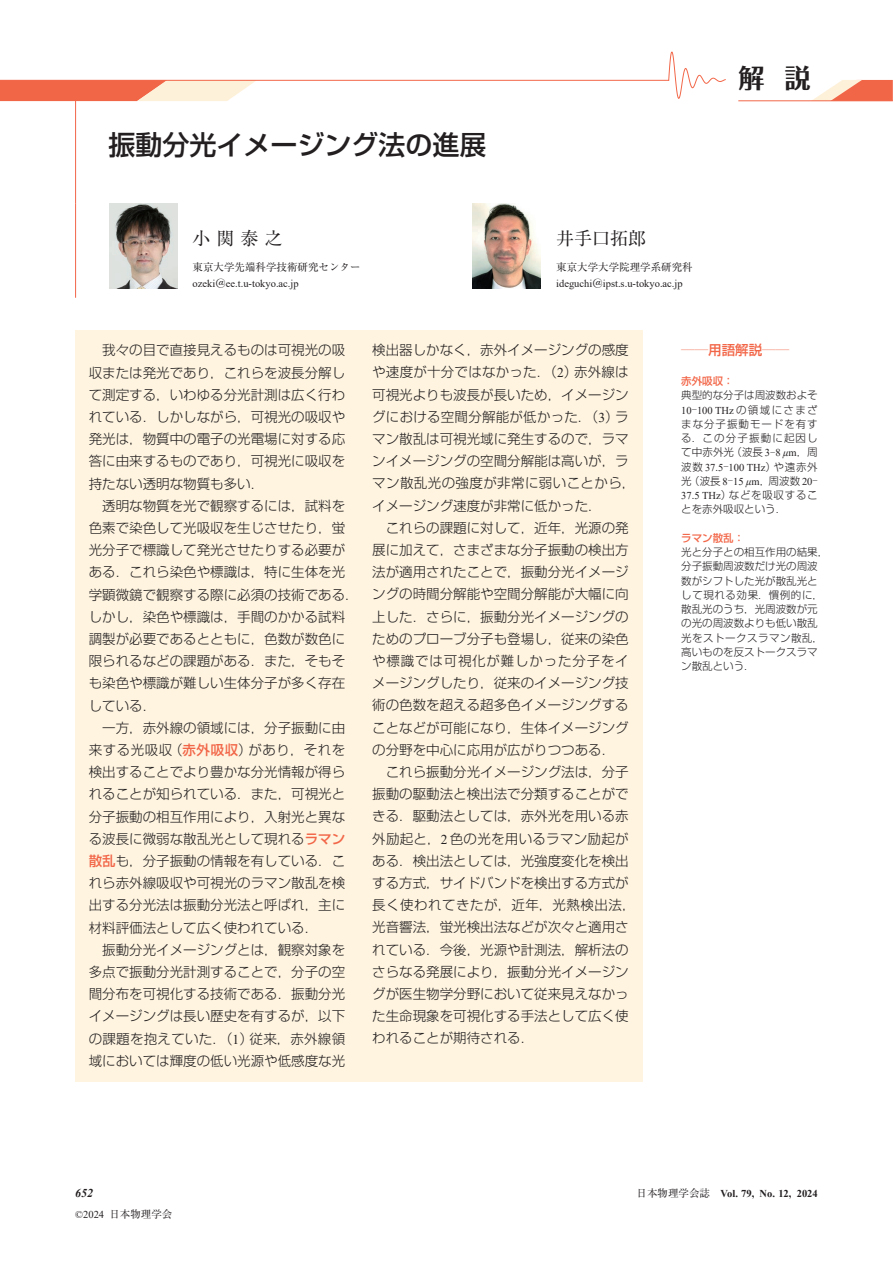
<style>
.page{position:relative;width:893px;height:1263px;background:#fff}
.page>*{position:absolute;margin:0;border:0;box-sizing:border-box;transform-origin:0 0}
.t1{font:500 27px "Shin Go Pr 6";color:#231f20}
.t2{font:700 26.25px "Folk Pro";color:#231f20}
.t3{font:18px "Ryumin Pr 6";color:#231f20}
.t4{font:300 13.5px/22.2px "Shin Go Pr 6";color:#231f20;text-align:justify}
.t5{font:300 13.5px "Koz Min Pro";color:#f26648}
.t6{font:italic 700 12px "Times New Roman";color:#231f20}
.t7{font:300 10.5px/14.2px "Shin Go Pr 6";color:#231f20;text-align:justify}
.t8{font:10.5px "Times New Roman";color:#231f20}
.t9{font:10.5px "Ryumin Pr 6";color:#231f20}
.t10{font:700 10.5px "Times New Roman";color:#231f20}
.t11{font:500 10.5px "Shin Go Pr 6";color:#f26648}
.s1{font-family:"Ryumin Pr 6"}
.s2{font-weight:500;color:#f26648}
.s3{font-family:"Times New Roman";font-weight:400}
.s4{font-family:"Shin Go Pr 6";font-weight:500}
.s5{font-family:"Koz Min Pro";font-weight:300}
.s6{font-family:"Shin Go Pr 6";font-weight:300}
.s7{font-family:"Koz Min Pro"}
.s8{font-family:"Times New Roman";font-weight:400;font-style:italic}
.s9{font-family:"Ryumin Pr 6";font-weight:400}
.s10{font-family:"Times New Roman"}
</style>
<div class="page">
<div style="left:75px;top:330px;width:567px;height:751px;background:#fef4e0"></div>
<hr style="left:75px;top:97px;width:1px;height:106px;background:#f26648">
<hr style="left:75px;top:203px;width:1px;height:95px;background:#f26648">
<img style="left:109px;top:204px;width:68px;height:85px">
<img style="left:473px;top:204px;width:68px;height:85px">
<svg style="left:813px;top:80px;width:80px;height:20px"></svg>
<hr style="left:738px;top:100px;width:155px;height:1px;background:#f26648">
<svg style="left:0;top:81px;width:255px;height:20px;background:#f69f84"></svg>
<hr style="left:0;top:80px;width:669px;height:1px;background:#f26648">
<svg style="left:668px;top:52px;width:58px;height:47px"></svg>
<h1 class="t1" style="left:109px;top:123px;width:380px">振動分光イメージング法の進展</h1>
<h3 class="t3" style="left:193px;top:224px;width:91px">小関泰之</h3>
<p class="t9" style="left:193px;top:259px;width:169px">東京大学先端科学技術研究センター</p>
<p class="t8" style="left:193px;top:277px;width:108px">ozeki<span class="s1">＠</span>ee.t.u-tokyo.ac.jp</p>
<h2 class="t2" style="left:738px;top:55px;width:74px">解 説</h2>
<h3 class="t3" style="left:556px;top:224px;width:91px">井手口拓郎</h3>
<p class="t9" style="left:556px;top:259px;width:138px">東京大学大学院理学系研究科</p>
<p class="t8" style="left:556px;top:277px;width:128px">ideguchi<span class="s1">＠</span>ipst.s.u-tokyo.ac.jp</p>
<p class="t4" style="left:89px;top:338px;width:258px;text-indent:14px">我々の目で直接見えるものは可視光の吸収または発光であり，これらを波長分解して測定する，いわゆる分光計測は広く行われている．しかしながら，可視光の吸収や発光は，物質中の電子の光電場に対する応答に由来するものであり，可視光に吸収を持たない透明な物質も多い．</p>
<p class="t4" style="left:89px;top:493px;width:271px;text-align:left;text-indent:14px">透明な物質を光で観察するには，試料を色素で染色して光吸収を生じさせたり，蛍光分子で標識して発光させたりする必要がある．これら染色や標識は，特に生体を光学顕微鏡で観察する際に必須の技術である．しかし，染色や標識は，手間のかかる試料調製が必要であるとともに，色数が数色に限られるなどの課題がある．また，そもそも染色や標識が難しい生体分子が多く存在している．</p>
<p class="t4" style="left:89px;top:715px;width:258px;text-indent:14px">一方，赤外線の領域には，分子振動に由来する光吸収（<span class="s2">赤外吸収</span>）があり，それを検出することでより豊かな分光情報が得られることが知られている．また，可視光と分子振動の相互作用により，入射光と異なる波長に微弱な散乱光として現れる<span class="s2">ラマン散乱</span>も，分子振動の情報を有している．これら赤外線吸収や可視光のラマン散乱を検出する分光法は振動分光法と呼ばれ，主に材料評価法として広く使われている．</p>
<p class="t4" style="left:89px;top:937px;width:258px;text-indent:14px">振動分光イメージングとは，観察対象を多点で振動分光計測することで，分子の空間分布を可視化する技術である．振動分光イメージングは長い歴史を有するが，以下の課題を抱えていた．（<span class="s3">1</span>）従来，赤外線領域においては輝度の低い光源や低感度な光</p>
<p class="t4" style="left:372px;top:338px;width:265px;text-align:left">検出器しかなく，赤外イメージングの感度や速度が十分ではなかった．（<span class="s3">2</span>）赤外線は可視光よりも波長が長いため，イメージングにおける空間分解能が低かった．（<span class="s3">3</span>）ラマン散乱は可視光域に発生するので，ラマンイメージングの空間分解能は高いが，ラマン散乱光の強度が非常に弱いことから，イメージング速度が非常に低かった．</p>
<p class="t4" style="left:372px;top:515px;width:258px;text-indent:14px">これらの課題に対して，近年，光源の発展に加えて，さまざまな分子振動の検出方法が適用されたことで，振動分光イメージングの時間分解能や空間分解能が大幅に向上した．さらに，振動分光イメージングのためのプローブ分子も登場し，従来の染色や標識では可視化が難しかった分子をイメージングしたり，従来のイメージング技術の色数を超える超多色イメージングすることなどが可能になり，生体イメージングの分野を中心に応用が広がりつつある．</p>
<p class="t4" style="left:372px;top:759px;width:265px;text-align:left;text-indent:14px">これら振動分光イメージング法は，分子振動の駆動法と検出法で分類することができる．駆動法としては，赤外光を用いる赤外励起と，<span class="s3">2</span> 色の光を用いるラマン励起がある．検出法としては，光強度変化を検出する方式，サイドバンドを検出する方式が長く使われてきたが，近年，光熱検出法，光音響法，蛍光検出法などが次々と適用されている．今後，光源や計測法，解析法のさらなる発展により，振動分光イメージングが医生物学分野において従来見えなかった生命現象を可視化する手法として広く使われることが期待される．</p>
<p class="t5" style="left:681px;top:341px;width:109px">――<span class="s4">用語解説</span>――</p>
<p class="t11" style="left:681px;top:372px;width:54px">赤外吸収：</p>
<p class="t7" style="left:681px;top:387px;width:138px">典型的な分子は周波数およそ</p>
<p class="t8" style="left:681px;top:403px;width:138px">10<span class="s5">‒</span>100 THz <span class="s6">の領域にさまざ</span></p>
<p class="t7" style="left:681px;top:416px;width:138px">まな分子振動モードを有する．この分子振動に起因して中赤外光（波長 <span class="s3">3</span><span class="s7">‒</span><span class="s3">8</span> <span class="s8">μ</span><span class="s3">m</span>，周</p>
<p class="t8" style="left:681px;top:460px;width:138px"><span class="s6">波数</span> 37.5<span class="s5">‒</span>100 THz<span class="s6">）や遠赤外</span></p>
<p class="t7" style="left:681px;top:473px;width:138px">光（波長 <span class="s3">8</span><span class="s7">‒</span><span class="s3">15</span> <span class="s8">μ</span><span class="s3">m</span>，周波数 <span class="s3">20</span><span class="s7">‒ </span><span class="s3">37.5 THz</span>）などを吸収することを赤外吸収という．</p>
<p class="t11" style="left:681px;top:529px;width:64px">ラマン散乱：</p>
<p class="t7" style="left:681px;top:544px;width:148px;text-align:left">光と分子との相互作用の結果，分子振動周波数だけ光の周波数がシフトした光が散乱光として現れる効果．慣例的に，散乱光のうち，光周波数が元の光の周波数よりも低い散乱光をストークスラマン散乱，高いものを反ストークスラマン散乱という．</p>
<p class="t6" style="left:75px;top:1185px;width:19px">652</p>
<p class="t10" style="left:637px;top:1185px;width:183px"><span class="s9">日本物理学会誌　</span>Vol. 79, No. 12, 2024</p>
<p class="t9" style="left:75px;top:1206px;width:99px"><span class="s10">©2024</span> 日本物理学会</p>
</div>
